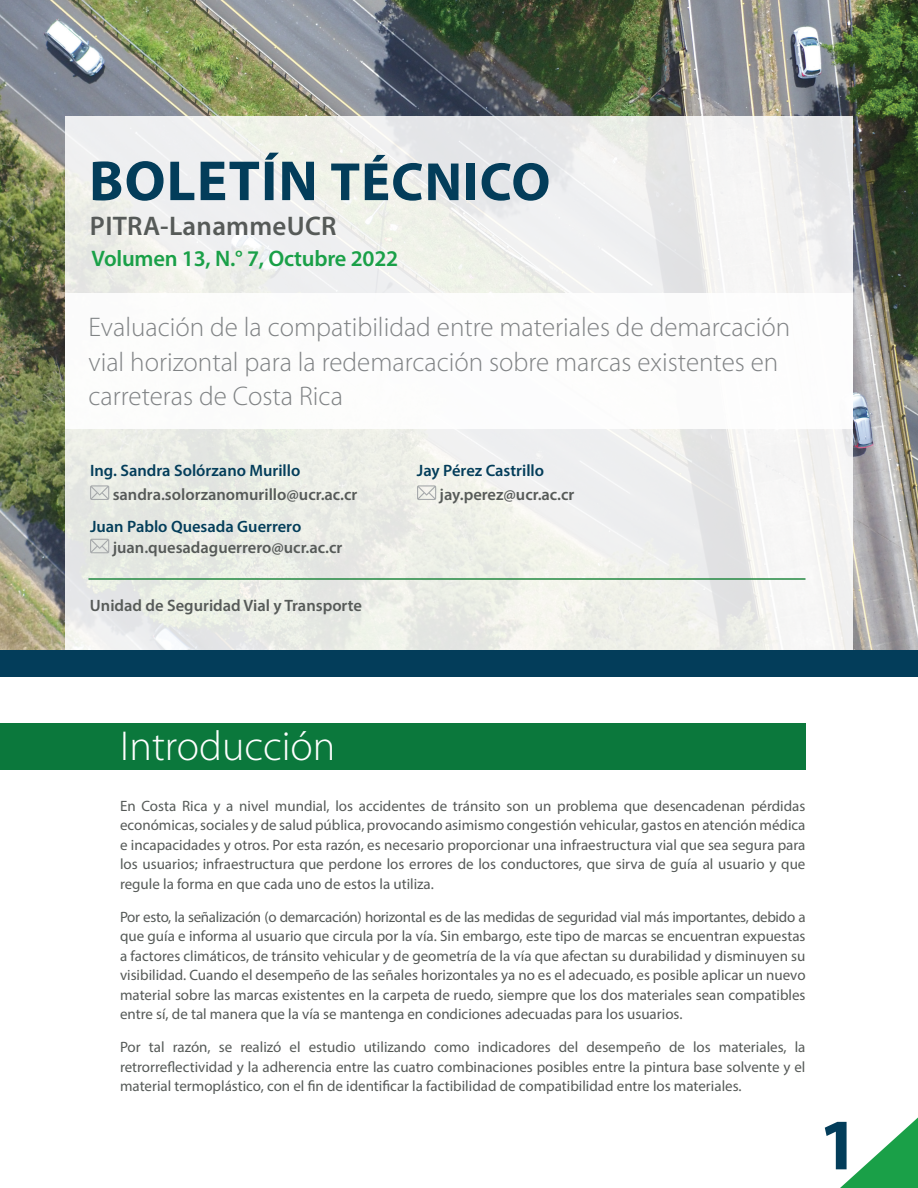
<style>
.page{position:relative;width:918px;height:1188px;background:#fff}
.page>*{position:absolute;margin:0;border:0;box-sizing:border-box;transform-origin:0 0}
.t1{font:700 73.05px "Myriad Pro";color:#033d5a}
.t2{font:700 57px "Myriad Pro";letter-spacing:.02em;color:#033d5a}
.t3{font:300 42px "Myriad Pro";color:#fff}
.t4{font:300 27px/34.5px "Myriad Pro";color:#808385}
.t5{font:600 27px "Myriad Pro";letter-spacing:.01em;color:#565a58}
.t6{font:600 22.5px "Myriad Pro";letter-spacing:-.01em;color:#1aa048}
.t7{font:600 16.5px "Myriad Pro";color:#565a58}
.t8{font:600 16.5px "Myriad Pro";color:#033d5a}
.t9{font:15px/19.5px "Myriad Pro";color:#565a58;text-align:justify}
.s1{font-size:54.3px}
</style>
<div class="page">
<svg style="left:840px;top:1118px;width:78px;height:70px"></svg>
<img style="left:0;top:0;width:918px;height:650px">
<svg style="left:65px;top:117px;width:788px;height:533px;fill:#eeefeb"></svg>
<div style="left:65px;top:294px;width:788px;height:135px;background:#fff"></div>
<svg style="left:90px;top:485px;width:19px;height:15px"></svg>
<svg style="left:90px;top:539px;width:19px;height:14px"></svg>
<svg style="left:417px;top:485px;width:19px;height:15px"></svg>
<div style="left:0;top:650px;width:918px;height:26px;background:#033d5a"></div>
<div style="left:0;top:723px;width:806px;height:46px;background:#0b783c"></div>
<hr style="left:88px;top:578px;width:718px;height:2px;background:#248942">
<h2 class="t2" style="left:89px;top:144px;width:463px">BOLETÍN <span class="s1">TÉCNICO</span></h2>
<h3 class="t5" style="left:90px;top:208px;width:248px">PITRA-LanammeUCR</h3>
<h3 class="t6" style="left:92px;top:244px;width:308px">Volumen 13, N.° 7, Octubre 2022</h3>
<h3 class="t4" style="left:88px;top:311px;width:703px">Evaluación de la compatibilidad entre materiales de demarcación vial horizontal para la redemarcación sobre marcas existentes en carreteras de Costa Rica</h3>
<p class="t8" style="left:90px;top:460px;width:212px">Ing. Sandra Solórzano Murillo</p>
<p class="t7" style="left:113px;top:484px;width:246px">sandra.solorzanomurillo@ucr.ac.cr</p>
<p class="t8" style="left:90px;top:516px;width:213px">Juan Pablo Quesada Guerrero</p>
<p class="t7" style="left:113px;top:537px;width:231px">juan.quesadaguerrero@ucr.ac.cr</p>
<p class="t7" style="left:90px;top:595px;width:274px">Unidad de Seguridad Vial y Transporte</p>
<p class="t8" style="left:417px;top:460px;width:129px">Jay Pérez Castrillo</p>
<p class="t7" style="left:440px;top:484px;width:136px">jay.perez@ucr.ac.cr</p>
<h3 class="t3" style="left:120px;top:723px;width:217px">Introducción</h3>
<p class="t9" style="left:120px;top:796px;width:687px">En Costa Rica y a nivel mundial, los accidentes de tránsito son un problema que desencadenan pérdidas económicas, sociales y de salud pública, provocando asimismo congestión vehicular, gastos en atención médica e incapacidades y otros. Por esta razón, es necesario proporcionar una infraestructura vial que sea segura para los usuarios; infraestructura que perdone los errores de los conductores, que sirva de guía al usuario y que regule la forma en que cada uno de estos la utiliza.</p>
<p class="t9" style="left:120px;top:907px;width:687px">Por esto, la señalización (o demarcación) horizontal es de las medidas de seguridad vial más importantes, debido a que guía e informa al usuario que circula por la vía. Sin embargo, este tipo de marcas se encuentran expuestas a factores climáticos, de tránsito vehicular y de geometría de la vía que afectan su durabilidad y disminuyen su visibilidad. Cuando el desempeño de las señales horizontales ya no es el adecuado, es posible aplicar un nuevo material sobre las marcas existentes en la carpeta de ruedo, siempre que los dos materiales sean compatibles entre sí, de tal manera que la vía se mantenga en condiciones adecuadas para los usuarios.</p>
<p class="t9" style="left:120px;top:1037px;width:687px">Por tal razón, se realizó el estudio utilizando como indicadores del desempeño de los materiales, la retrorreflectividad y la adherencia entre las cuatro combinaciones posibles entre la pintura base solvente y el material termoplástico, con el fin de identificar la factibilidad de compatibilidad entre los materiales.</p>
<h1 class="t1" style="left:819px;top:1097px;width:42px">1</h1>
</div>
